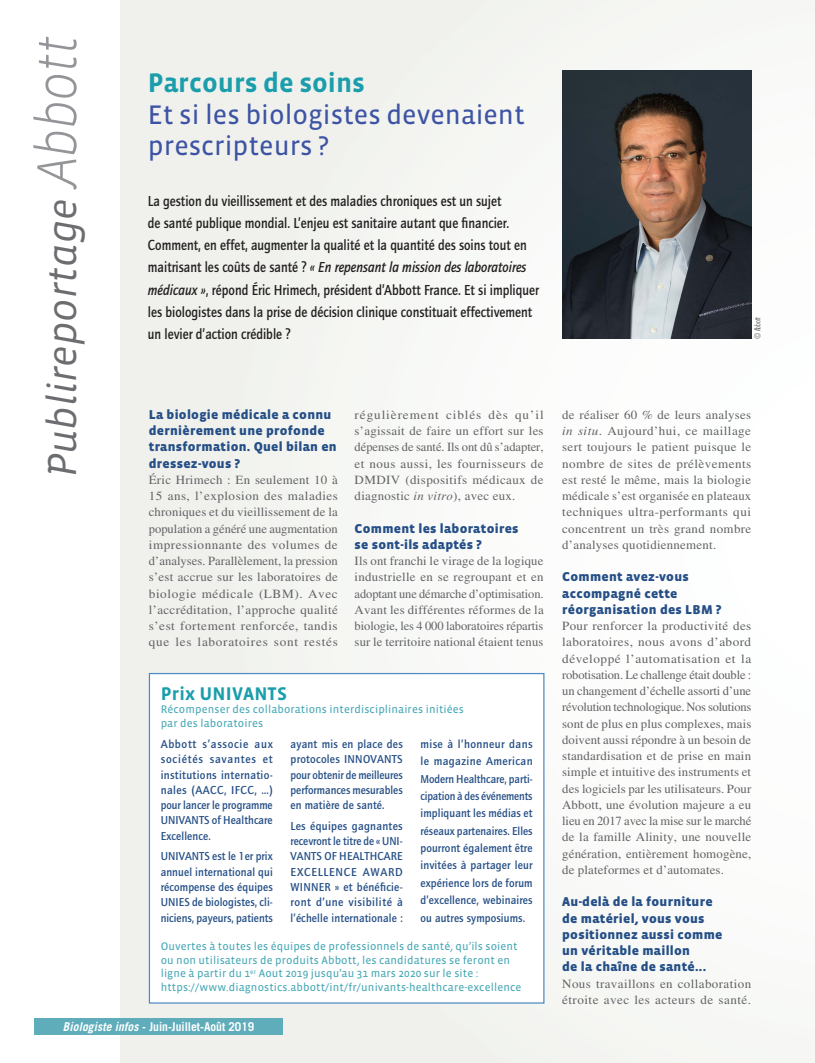
<style>
.page{position:relative;width:815px;height:1063px;background:#fff}
.page>*{position:absolute;margin:0;border:0;box-sizing:border-box;transform-origin:0 0}
.t1{font:41.25px "Vista Sans Alt Book Ita";color:#6c6d70}
.msolistparagraph{font:27.5px/31.2px "Vista Sans Reg";color:#3d54a4}
.msolistparagraph-2{font:700 27.5px "Vista Sans";color:#1b9eac}
.msolistparagraph-3{font:700 18.75px "Vista Sans";letter-spacing:.01em;color:#1b9eac}
.msolistparagraph-4{font:500 15px/22.1px "Quay Sans";color:#231f20;scale:.87 1}
.t2{font:900 13.12px/16.2px "Vista Sans";letter-spacing:.02em;color:#254f86}
.t3{font:12.5px/16.2px "Times";letter-spacing:.025em;color:#636366;text-align:justify}
.t4{font:12.5px/16.2px "Times";letter-spacing:.025em;color:#636366;text-align:justify;scale:1.04 1}
.t5{font:12.5px/16.2px "Times";letter-spacing:.025em;color:#636366;text-align:justify;scale:1.06 1}
.t6{font:700 12.25px "Trade Gothic LT Std";color:#fff;scale:.95 1}
.t7{font:700 11.88px/15.2px "Quay";letter-spacing:.01em;color:#254f86;text-align:justify}
.t8{font:700 11.88px/15.2px "Quay";letter-spacing:.01em;color:#254f86;text-align:justify;scale:.95 1}
.t9{font:700 11.88px/15.2px "Quay";letter-spacing:.01em;color:#254f86;text-align:justify;scale:.96 1}
.msolistparagraph-5{font:11.25px/14px "Vista Sans Reg";letter-spacing:.01em;color:#47a8b6}
.msolistparagraph-6{font:300 condensed 7.88px "Futura Std";color:#636366}
.s1{font-family:"Vista Sans Alt Light Ita";font-size:57.62px;color:#939598}
.s2{font-style:italic}
</style>
<div class="page">
<div style="left:120px;top:0;width:695px;height:1063px;background:#f6f7f5"></div>
<div style="left:149px;top:674px;width:395px;height:329px;background:#fff"></div>
<div style="left:149px;top:673px;width:395px;height:331px;border:1px solid #518bc3"></div>
<img style="left:562px;top:71px;width:190px;height:268px">
<div style="left:35px;top:1019px;width:248px;height:16px;background:#5fadbb"></div>
<p class="t1" style="left:41px;top:477px;width:443px;rotate:-90deg">Publireportage <span class="s1">Abbott</span></p>
<p class="msolistparagraph-2" style="left:148px;top:69px;width:218px">Parcours de soins</p>
<p class="msolistparagraph" style="left:148px;top:99px;width:378px">Et si les biologistes devenaient prescripteurs ?</p>
<p class="msolistparagraph-4" style="left:148px;top:190px;width:451px">La gestion du vieillissement et des maladies chroniques est un sujet<br>de santé publique mondial. L’enjeu est sanitaire autant que financier.<br>Comment, en effet, augmenter la qualité et la quantité des soins tout en maitrisant les coûts de santé ? <span class="s2">« En repensant la mission des laboratoires médicaux »</span>, répond Éric Hrimech, président d’Abbott France. Et si impliquer les biologistes dans la prise de décision clinique constituait effectivement un levier d’action crédible ?</p>
<p class="t2" style="left:149px;top:406px;width:189px">La biologie médicale a connu dernièrement une profonde transformation. Quel bilan en dressez-vous ?</p>
<p class="t3" style="left:149px;top:471px;width:191px">Éric Hrimech : En seulement 10 à 15 ans, l’explosion des maladies chroniques et du vieillissement de la population a généré une augmentation impressionnante des volumes de d’analyses. Parallèlement, la pression s’est accrue sur les laboratoires de biologie médicale (LBM). Avec l’accréditation, l’approche qualité s’est fortement renforcée, tandis que les laboratoires sont restés</p>
<p class="msolistparagraph-3" style="left:161px;top:684px;width:128px">Prix UNIVANTS</p>
<p class="msolistparagraph-5" style="left:161px;top:703px;width:305px">Récompenser des collaborations interdisciplinaires initiées par des laboratoires</p>
<p class="t7" style="left:161px;top:737px;width:114px">Abbott s’associe aux sociétés savantes et institutions internatio&shy;nales (AACC, IFCC, …) pour lancer le programme UNIVANTS of Healthcare Excellence.</p>
<p class="t8" style="left:161px;top:849px;width:120px">UNIVANTS est le 1er prix annuel international qui récompense des équipes UNIES de biologistes, cli&shy;niciens, payeurs, patients</p>
<p class="t5" style="left:355px;top:406px;width:180px">régulièrement ciblés dès qu’il s’agissait de faire un effort sur les dépenses de santé. Ils ont dû s’adapter, et nous aussi, les fournisseurs de DMDIV (dispositifs médicaux de diagnostic <span class="s2">in vitro</span>), avec eux.</p>
<p class="t2" style="left:355px;top:520px;width:165px">Comment les laboratoires se sont-ils adaptés ?</p>
<p class="t3" style="left:355px;top:553px;width:191px">Ils ont franchi le virage de la logique industrielle en se regroupant et en adoptant une démarche d’optimisation.<br>Avant les différentes réformes de la biologie, les 4 000 laboratoires répartis sur le territoire national étaient tenus</p>
<p class="t7" style="left:420px;top:736px;width:114px;line-height:17.4px">mise à l’honneur dans le magazine American Modern Healthcare, parti&shy;cipation à des événements impliquant les médias et réseaux partenaires. Elles pourront également être invitées à partager leur expérience lors de forum d’excellence, webinaires ou autres symposiums.</p>
<p class="msolistparagraph-5" style="left:161px;top:939px;width:362px">Ouvertes à toutes les équipes de professionnels de santé, qu’ils soient ou non utilisateurs de produits Abbott, les candidatures se feront en ligne à partir du 1<sup>er</sup> Aout 2019 jusqu’au 31 mars 2020 sur le site : https://www.diagnostics.abbott/int/fr/univants-healthcare-excellence</p>
<p class="t9" style="left:291px;top:737px;width:118px">ayant mis en place des protocoles INNOVANTS pour obtenir de meilleures performances mesurables en matière de santé.</p>
<p class="t7" style="left:291px;top:818px;width:114px">Les équipes gagnantes recevront le titre de « UNI-VANTS OF HEALTHCARE EXCELLENCE AWARD WINNER » et bénéficie&shy;ront d’une visibilité à l’échelle internationale :</p>
<p class="t6" style="left:63px;top:1019px;width:203px"><span class="s2">Biologiste infos</span> - Juin-Juillet-Août 2019</p>
<p class="msolistparagraph-6" style="left:753px;top:339px;width:24px;rotate:-90deg">© Abbott</p>
<p class="t3" style="left:562px;top:406px;width:191px">de réaliser 60 % de leurs analyses <span class="s2">in situ</span>. Aujourd’hui, ce maillage sert toujours le patient puisque le nombre de sites de prélèvements est resté le même, mais la biologie médicale s’est organisée en plateaux techniques ultra-performants qui concentrent un très grand nombre d’analyses quotidiennement.</p>
<p class="t2" style="left:562px;top:569px;width:161px">Comment avez-vous accompagné cette réorganisation des LBM ?</p>
<p class="t4" style="left:562px;top:618px;width:183px">Pour renforcer la productivité des laboratoires, nous avons d’abord développé l’automatisation et la robotisation. Le challenge était double : un changement d’échelle assorti d’une révolution technologique. Nos solutions sont de plus en plus complexes, mais doivent aussi répondre à un besoin de standardisation et de prise en main simple et intuitive des instruments et des logiciels par les utilisateurs. Pour Abbott, une évolution majeure a eu lieu en 2017 avec la mise sur le marché de la famille Alinity, une nouvelle génération, entièrement homogène, de plateformes et d’automates.</p>
<p class="t2" style="left:562px;top:894px;width:162px">Au-delà de la fourniture de matériel, vous vous positionnez aussi comme un véritable maillon<br>de la chaîne de santé...</p>
<p class="t4" style="left:562px;top:975px;width:183px">Nous travaillons en collaboration étroite avec les acteurs de santé.</p>
</div>
